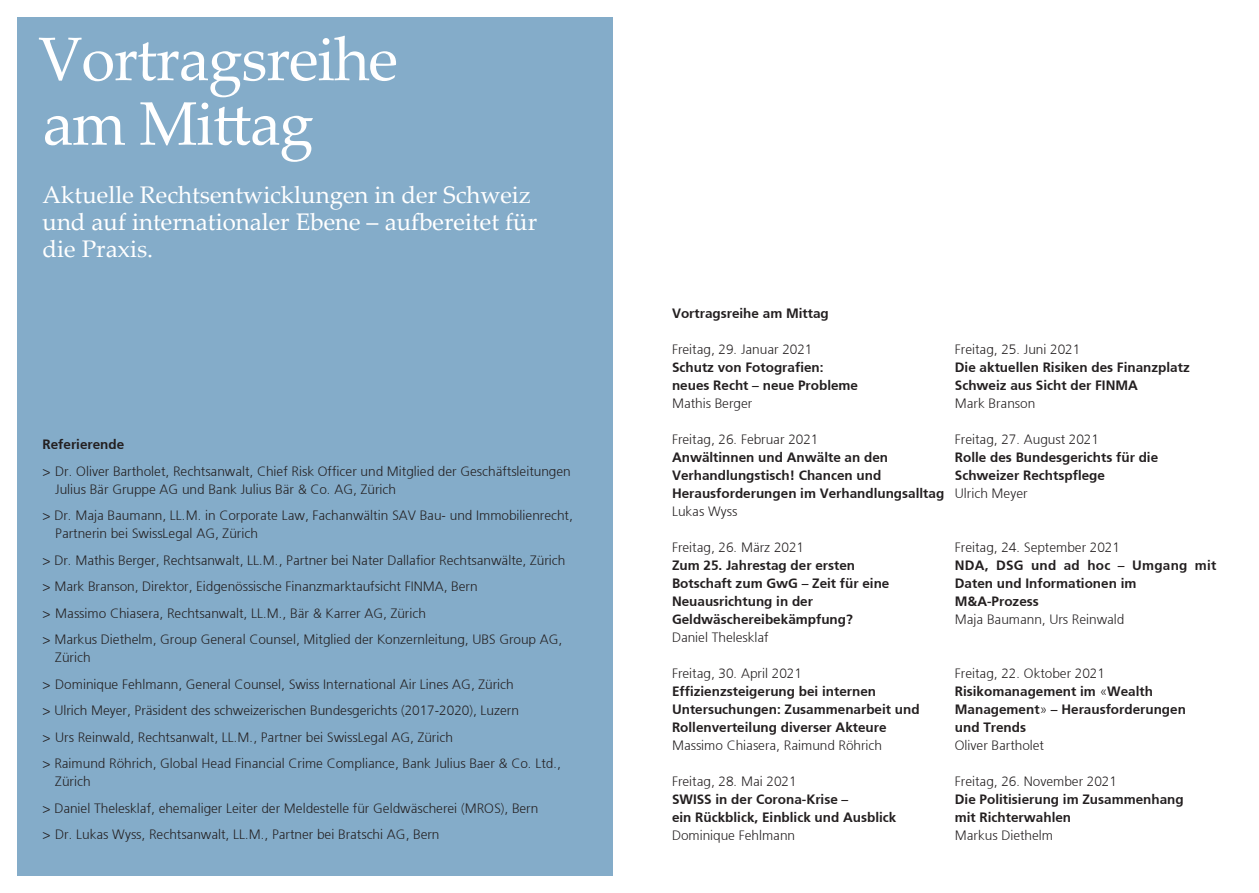
<style>
.page{position:relative;width:1259px;height:893px;background:#fff}
.page>*{position:absolute;margin:0;border:0;box-sizing:border-box;transform-origin:0 0}
.t1{font:61.5px "Palatino Linotype";letter-spacing:-.02em;color:#fff}
.t2{font:24px "Palatino Linotype";color:#fff}
.t3{font:300 13.5px/18px "Frutiger 45";color:#231f20}
.t4{font:300 13.5px/18px "Frutiger 45";color:#231f20}
.s1{font-style:inherit}
</style>
<div class="page">
<div style="left:17px;top:17px;width:595px;height:859px;background:#84acc9"></div>
<p class="t1" style="left:38px;top:16px;width:361px">Vortragsreihe</p>
<p class="t1" style="left:43px;top:80px;width:273px">am Mittag</p>
<p class="t2" style="left:43px;top:177px;width:490px">Aktuelle Rechtsentwicklungen in der Schweiz</p>
<p class="t2" style="left:43px;top:204px;width:496px">und auf internationaler Ebene – aufbereitet für</p>
<p class="t2" style="left:43px;top:231px;width:112px">die Praxis.</p>
<p class="t4" style="left:43px;top:435px;width:83px">Referierende</p>
<p class="t3" style="left:43px;top:462px;width:529px">&gt; Dr. Oliver Bartholet, Rechtsanwalt, Chief Risk Officer und Mitglied der Geschäftsleitungen</p>
<p class="t3" style="left:55px;top:480px;width:342px">Julius Bär Gruppe AG und Bank Julius Bär &amp; Co. AG, Zürich</p>
<p class="t3" style="left:55px;top:506px;width:519px;text-indent:-13px">&gt; Dr. Maja Baumann, LL.M. in Corporate Law, Fachanwältin SAV Bau- und Immobilienrecht,<br>Partnerin bei SwissLegal AG, Zürich</p>
<p class="t3" style="left:43px;top:551px;width:524px">&gt; Dr. Mathis Berger, Rechtsanwalt, LL.M., Partner bei Nater Dallafior Rechtsanwälte, Zürich</p>
<p class="t3" style="left:43px;top:577px;width:436px">&gt; Mark Branson, Direktor, Eidgenössische Finanzmarktaufsicht FINMA, Bern</p>
<p class="t3" style="left:43px;top:604px;width:385px">&gt; Massimo Chiasera, Rechtsanwalt, LL.M., Bär &amp; Karrer AG, Zürich</p>
<p class="t3" style="left:55px;top:631px;width:508px;text-indent:-13px">&gt; Markus Diethelm, Group General Counsel, Mitglied der Konzernleitung, UBS Group AG,<br>Zürich</p>
<p class="t3" style="left:43px;top:675px;width:473px">&gt; Dominique Fehlmann, General Counsel, Swiss International Air Lines AG, Zürich</p>
<p class="t3" style="left:43px;top:702px;width:478px">&gt; Ulrich Meyer, Präsident des schweizerischen Bundesgerichts (2017-2020), Luzern</p>
<p class="t3" style="left:43px;top:728px;width:412px">&gt; Urs Reinwald, Rechtsanwalt, LL.M., Partner bei SwissLegal AG, Zürich</p>
<p class="t3" style="left:55px;top:755px;width:507px;text-indent:-13px">&gt; Raimund Röhrich, Global Head Financial Crime Compliance, Bank Julius Baer &amp; Co. Ltd.,<br>Zürich</p>
<p class="t3" style="left:43px;top:799px;width:497px">&gt; Daniel Thelesklaf, ehemaliger Leiter der Meldestelle für Geldwäscherei (MROS), Bern</p>
<p class="t3" style="left:43px;top:826px;width:398px">&gt; Dr. Lukas Wyss, Rechtsanwalt, LL.M., Partner bei Bratschi AG, Bern</p>
<p class="t4" style="left:672px;top:304px;width:158px">Vortragsreihe am Mittag</p>
<p class="t3" style="left:672px;top:340px;width:142px">Freitag, 29. Januar 2021</p>
<p class="t4" style="left:672px;top:358px;width:153px">Schutz von Fotografien:</p>
<p class="t4" style="left:672px;top:376px;width:188px">neues Recht – neue Probleme</p>
<p class="t3" style="left:672px;top:394px;width:82px">Mathis Berger</p>
<p class="t3" style="left:672px;top:430px;width:148px">Freitag, 26. Februar 2021</p>
<p class="t4" style="left:672px;top:448px;width:218px">Anwältinnen und Anwälte an den</p>
<p class="t4" style="left:672px;top:466px;width:211px">Verhandlungstisch! Chancen und</p>
<p class="t4" style="left:672px;top:484px;width:274px">Herausforderungen im Verhandlungsalltag</p>
<p class="t3" style="left:672px;top:502px;width:67px">Lukas Wyss</p>
<p class="t3" style="left:672px;top:538px;width:134px">Freitag, 26. März 2021</p>
<p class="t4" style="left:672px;top:556px;width:185px">Zum 25. Jahrestag der ersten</p>
<p class="t4" style="left:672px;top:574px;width:219px">Botschaft zum GwG – Zeit für eine</p>
<p class="t4" style="left:672px;top:592px;width:143px">Neuausrichtung in der</p>
<p class="t4" style="left:672px;top:610px;width:182px">Geldwäschereibekämpfung?</p>
<p class="t3" style="left:672px;top:628px;width:98px">Daniel Thelesklaf</p>
<p class="t3" style="left:672px;top:664px;width:131px">Freitag, 30. April 2021</p>
<p class="t4" style="left:672px;top:682px;width:249px">Effizienzsteigerung bei internen<br>Untersuchungen: Zusammenarbeit und</p>
<p class="t4" style="left:672px;top:718px;width:216px">Rollenverteilung diverser Akteure</p>
<p class="t3" style="left:672px;top:736px;width:212px">Massimo Chiasera, Raimund Röhrich</p>
<p class="t3" style="left:672px;top:772px;width:126px">Freitag, 28. Mai 2021</p>
<p class="t4" style="left:672px;top:790px;width:178px">SWISS in der Corona-Krise –</p>
<p class="t4" style="left:672px;top:808px;width:226px">ein Rückblick, Einblick und Ausblick</p>
<p class="t3" style="left:672px;top:826px;width:125px">Dominique Fehlmann</p>
<p class="t3" style="left:955px;top:340px;width:127px">Freitag, 25. Juni 2021</p>
<p class="t4" style="left:955px;top:358px;width:236px">Die aktuellen Risiken des Finanzplatz</p>
<p class="t4" style="left:955px;top:376px;width:185px">Schweiz aus Sicht der FINMA</p>
<p class="t3" style="left:955px;top:394px;width:82px">Mark Branson</p>
<p class="t3" style="left:955px;top:430px;width:146px">Freitag, 27. August 2021</p>
<p class="t4" style="left:955px;top:448px;width:205px">Rolle des Bundesgerichts für die</p>
<p class="t4" style="left:955px;top:466px;width:152px">Schweizer Rechtspflege</p>
<p class="t3" style="left:955px;top:484px;width:74px">Ulrich Meyer</p>
<p class="t3" style="left:955px;top:538px;width:167px">Freitag, 24. September 2021</p>
<p class="t4" style="left:955px;top:556px;width:263px">NDA, DSG und ad hoc – Umgang mit<br>Daten und Informationen im</p>
<p class="t4" style="left:955px;top:592px;width:85px">M&amp;A-Prozess</p>
<p class="t3" style="left:955px;top:610px;width:171px">Maja Baumann, Urs Reinwald</p>
<p class="t3" style="left:955px;top:664px;width:152px">Freitag, 22. Oktober 2021</p>
<p class="t4" style="left:955px;top:682px;width:200px">Risikomanagement im <span class="s1">«</span>Wealth</p>
<p class="t4" style="left:955px;top:700px;width:233px">Management<span class="s1">»</span> – Herausforderungen</p>
<p class="t4" style="left:955px;top:718px;width:73px">und Trends</p>
<p class="t3" style="left:955px;top:736px;width:91px">Oliver Bartholet</p>
<p class="t3" style="left:955px;top:772px;width:164px">Freitag, 26. November 2021</p>
<p class="t4" style="left:955px;top:790px;width:230px">Die Politisierung im Zusammenhang</p>
<p class="t4" style="left:955px;top:808px;width:118px">mit Richterwahlen</p>
<p class="t3" style="left:955px;top:826px;width:100px">Markus Diethelm</p>
</div>
